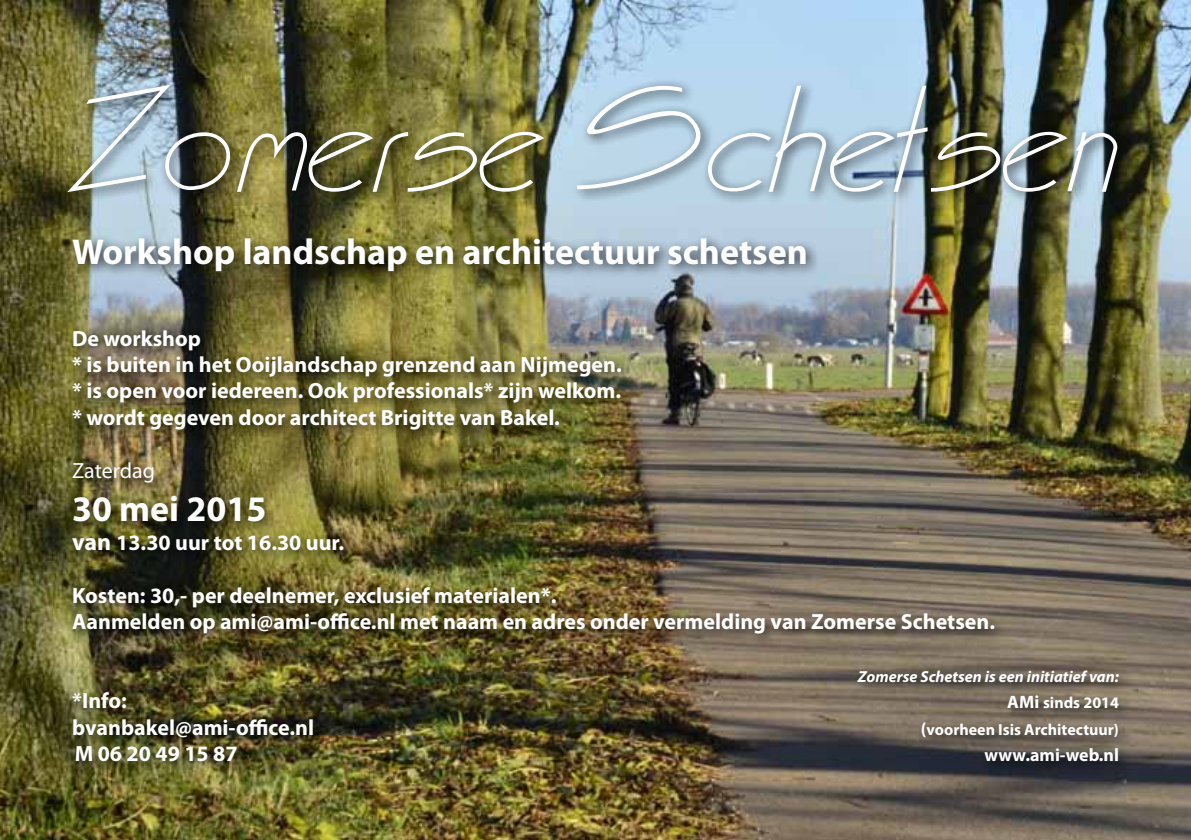
<style>
.page{position:relative;width:1191px;height:840px;background:#fff}
.page>*{position:absolute;margin:0;border:0;box-sizing:border-box;transform-origin:0 0}
.t1{font:128px "Country Blueprint";color:#fff}
.t2{font:700 36px "Myriad Pro";color:#fff}
.t3{font:700 22px/26.4px "Myriad Pro";color:#fff}
.t4{font:22px "Myriad Pro";color:#fff}
.t5{font:700 18px "Myriad Pro";color:#fff}
.t6{font:700 16px "Myriad Pro";color:#fff}
.t7{font:italic 700 16px "Myriad Pro";color:#fff}
.s1{font-size:24px}
.s2{font-size:18px}
</style>
<div class="page">
<img style="left:0;top:0;width:1191px;height:839px">
<div style="left:60px;top:77px;width:1070px;height:697px;background:#000;opacity:.75"></div>
<h1 class="t1" style="left:72px;top:54px;width:1047px">Zomerse Schetsen</h1>
<h2 class="t2" style="left:72px;top:228px;width:737px">Workshop landschap en architectuur schetsen</h2>
<p class="t3" style="left:72px;top:324px;width:551px">De workshop<br>* is buiten in het Ooijlandschap grenzend aan Nijmegen. * is open voor iedereen. Ook professionals* zijn welkom. * wordt gegeven door architect Brigitte van Bakel.</p>
<p class="t4" style="left:72px;top:456px;width:85px">Zaterdag</p>
<h2 class="t2" style="left:72px;top:485px;width:196px">30 mei 2015</h2>
<p class="t3" style="left:72px;top:528px;width:274px"><span class="s1">van</span> 13.30 uur tot 16.30 uur.</p>
<p class="t3" style="left:72px;top:581px;width:924px">Kosten: 30,- per deelnemer, exclusief materialen*.<br>Aanmelden op ami@ami-office.nl met naam en adres onder vermelding van Zomerse Schetsen.</p>
<p class="t7" style="left:858px;top:665px;width:263px">Zomerse Schetsen is een initiatief van:</p>
<p class="t3" style="left:72px;top:686px;width:56px">*Info:</p>
<p class="t6" style="left:1007px;top:692px;width:113px"><span class="s2">AMi</span> sinds 2014</p>
<p class="t3" style="left:72px;top:713px;width:244px">bvanbakel@ami-office.nl</p>
<p class="t6" style="left:921px;top:718px;width:200px"><span class="s2">(</span>voorheen Isis Architectuur)</p>
<p class="t3" style="left:75px;top:739px;width:164px">M 06 20 49 15 87</p>
<p class="t5" style="left:984px;top:743px;width:136px">www.ami-web.nl</p>
</div>
